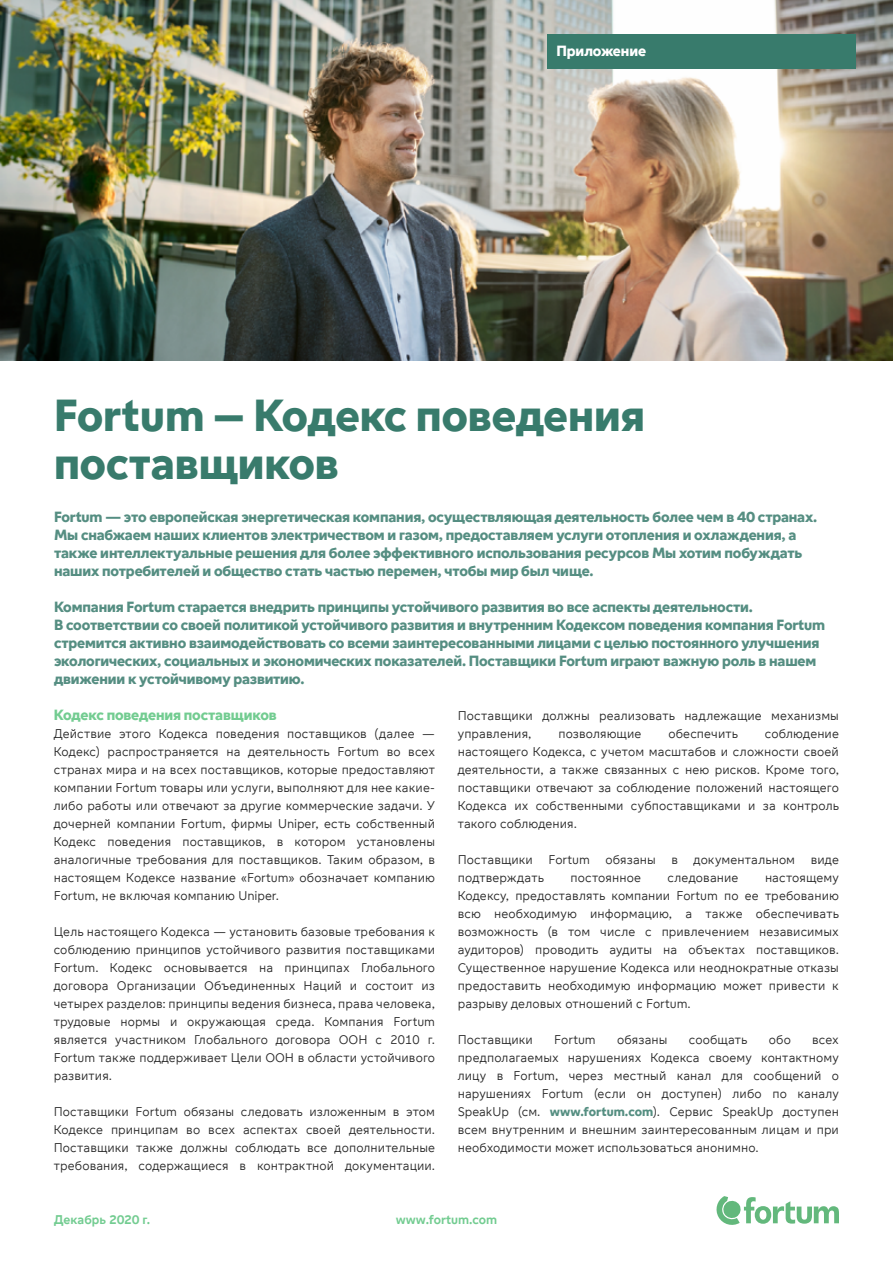
<style>
.page{position:relative;width:893px;height:1263px;background:#fff}
.page>*{position:absolute;margin:0;border:0;box-sizing:border-box;transform-origin:0 0}
.t1{font:700 47.85px/47.8px "Fortum Sans CYTT";color:#387b6c}
.t2{font:700 15.75px/18px "Fortum Sans CYTT";letter-spacing:-.01em;color:#558e82}
.t3{font:700 15.75px "Fortum Sans CYTT";letter-spacing:-.01em;color:#73cc91}
.t4{font:700 15.75px "Fortum Sans CYTT";letter-spacing:-.01em;color:#fff}
.t5{font:300 13.5px/18px "Fortum Sans CYTT";letter-spacing:.005em;color:#262626;text-align:justify}
.t6{font:500 13.5px "Fortum Sans CYTT";color:#73cc91}
.s1{font-weight:700;color:#568f82}
</style>
<div class="page">
<svg style="left:716px;top:1196px;width:123px;height:29px"></svg>
<img style="left:0;top:0;width:893px;height:361px">
<div style="left:547px;top:34px;width:308px;height:35px;background:#387b6c"></div>
<p class="t4" style="left:557px;top:41px;width:91px">Приложение</p>
<h1 class="t1" style="left:54px;top:392px;width:593px">Fortum – Кодекс поведения поставщиков</h1>
<p class="t2" style="left:54px;top:508px;width:765px">Fortum — это европейская энергетическая компания, осуществляющая деятельность более чем в 40 странах.<br>Мы снабжаем наших клиентов электричеством и газом, предоставляем услуги отопления и охлаждения, а также интеллектуальные решения для более эффективного использования ресурсов Мы хотим побуждать наших потребителей и общество стать частью перемен, чтобы мир был чище.</p>
<p class="t2" style="left:54px;top:598px;width:773px">Компания Fortum старается внедрить принципы устойчивого развития во все аспекты деятельности.<br>В соответствии со своей политикой устойчивого развития и внутренним Кодексом поведения компания Fortum стремится активно взаимодействовать со всеми заинтересованными лицами с целью постоянного улучшения экологических, социальных и экономических показателей. Поставщики Fortum играют важную роль в нашем движении к устойчивому развитию.</p>
<p class="t3" style="left:54px;top:705px;width:224px">Кодекс поведения поставщиков</p>
<p class="t5" style="left:54px;top:725px;width:383px">Действие этого Кодекса поведения поставщиков (далее — Кодекс) распространяется на деятельность Fortum во всех странах мира и на всех поставщиков, которые предоставляют компании Fortum товары или услуги, выполняют для нее какие&shy;либо работы или отвечают за другие коммерческие задачи. У дочерней компании Fortum, фирмы Uniper, есть собственный Кодекс поведения поставщиков, в котором установлены аналогичные требования для поставщиков. Таким образом, в настоящем Кодексе название «Fortum» обозначает компанию Fortum, не включая компанию Uniper.</p>
<p class="t5" style="left:54px;top:923px;width:383px">Цель настоящего Кодекса — установить базовые требования к соблюдению принципов устойчивого развития поставщиками Fortum. Кодекс основывается на принципах Глобального договора Организации Объединенных Наций и состоит из четырех разделов: принципы ведения бизнеса, права человека, трудовые нормы и окружающая среда. Компания Fortum является участником Глобального договора ООН с 2010 г.<br>Fortum также поддерживает Цели ООН в области устойчивого развития.</p>
<p class="t5" style="left:54px;top:1103px;width:383px">Поставщики Fortum обязаны следовать изложенным в этом Кодексе принципам во всех аспектах своей деятельности.<br>Поставщики также должны соблюдать все дополнительные требования, содержащиеся в контрактной документации.</p>
<p class="t5" style="left:458px;top:707px;width:383px">Поставщики должны реализовать надлежащие механизмы управления,</p>
<p class="t5" style="left:458px;top:725px;width:383px;text-indent:307px">соблюдение настоящего Кодекса, с учетом масштабов и сложности своей деятельности, а также связанных с нею рисков. Кроме того, поставщики отвечают за соблюдение положений настоящего Кодекса их собственными субпоставщиками и за контроль такого соблюдения.</p>
<p class="t5" style="left:458px;top:851px;width:383px">Поставщики Fortum обязаны в документальном виде подтверждать</p>
<p class="t5" style="left:558px;top:725px;width:85px">позволяющие</p>
<p class="t5" style="left:668px;top:725px;width:71px">обеспечить</p>
<p class="t5" style="left:458px;top:869px;width:383px;text-indent:307px">настоящему Кодексу, предоставлять компании Fortum по ее требованию всю необходимую информацию, а также обеспечивать возможность (в том числе с привлечением независимых аудиторов) проводить аудиты на объектах поставщиков.<br>Существенное нарушение Кодекса или неоднократные отказы предоставить необходимую информацию может привести к разрыву деловых отношений с Fortum.</p>
<p class="t5" style="left:458px;top:1031px;width:77px">Поставщики</p>
<p class="t5" style="left:554px;top:1031px;width:43px">Fortum</p>
<p class="t5" style="left:617px;top:1031px;width:52px">обязаны</p>
<p class="t5" style="left:689px;top:1031px;width:60px">сообщать</p>
<p class="t5" style="left:769px;top:1031px;width:24px">обо</p>
<p class="t5" style="left:570px;top:869px;width:72px">постоянное</p>
<p class="t5" style="left:668px;top:869px;width:72px">следование</p>
<p class="t5" style="left:458px;top:1031px;width:383px;text-indent:354px">всех предполагаемых нарушениях Кодекса своему контактному лицу в Fortum, через местный канал для сообщений о нарушениях Fortum (если он доступен) либо по каналу SpeakUp (см. <span class="s1">www.fortum.com</span>). Сервис SpeakUp доступен всем внутренним и внешним заинтересованным лицам и при необходимости может использоваться анонимно.</p>
<p class="t6" style="left:54px;top:1212px;width:98px">Декабрь 2020 г.</p>
<p class="t6" style="left:396px;top:1212px;width:103px">www.fortum.com</p>
</div>
